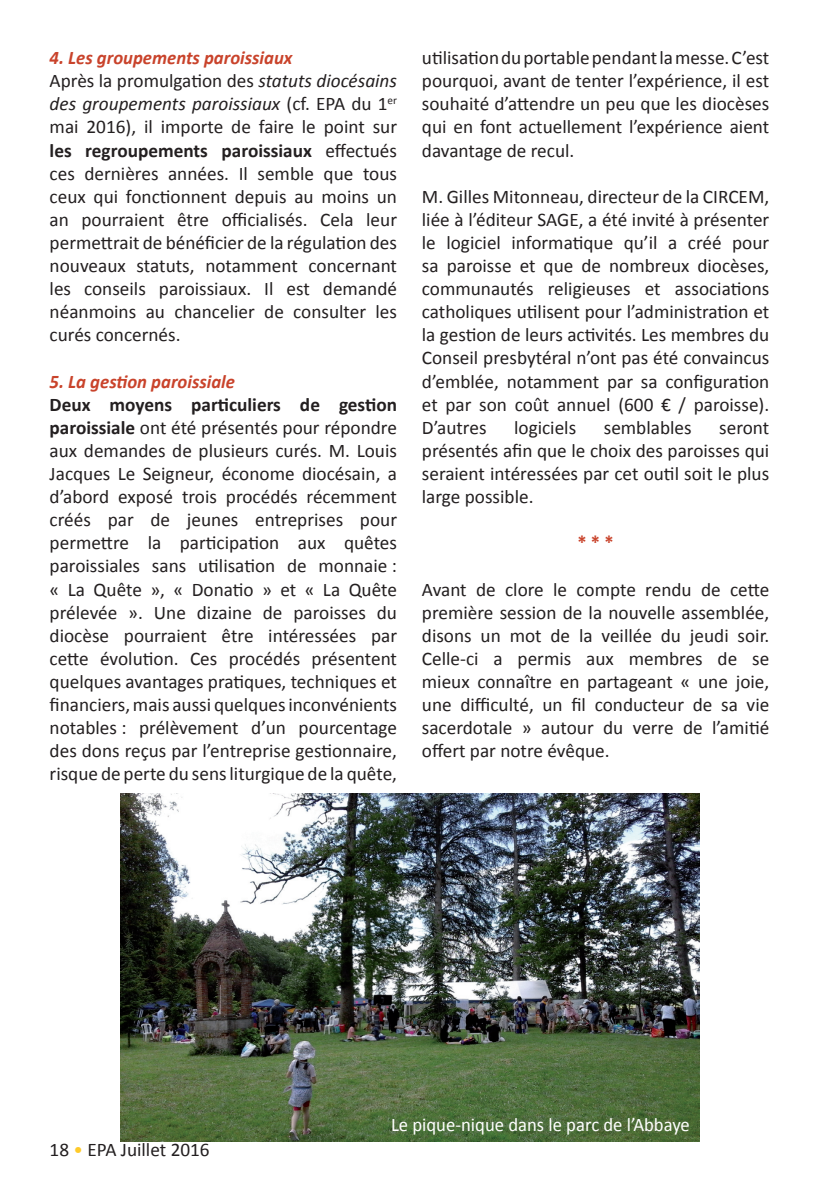
<style>
.page{position:relative;width:819px;height:1191px;background:#fff}
.page>*{position:absolute;margin:0;border:0;box-sizing:border-box;transform-origin:0 0}
.t1{font:19.25px/23.1px "Calibri";color:#231f20;text-align:justify}
.t2{font:19.25px "Calibri";color:#fff}
.t3{font:italic 700 19.25px "Calibri";color:#c9432b}
.t4{font:700 19.25px "Calibri";color:#c9432b}
.s1{font-weight:700;font-style:italic;color:#c9432b}
.s2{font-style:italic}
.s3{font-weight:700}
.s4{color:#feca2a}
</style>
<div class="page">
<img style="left:121px;top:794px;width:578px;height:347px">
<p class="t1" style="left:50px;top:45px;width:349px;text-align:left"><span class="s1">4. Les groupements paroissiaux<br></span>Après la promulgation des <span class="s2">statuts diocésains des groupements paroissiaux</span> (cf. EPA du 1<sup>er </sup>mai 2016), il importe de faire le point sur <span class="s3">les regroupements paroissiaux</span> effectués ces dernières années. Il semble que tous ceux qui fonctionnent depuis au moins un an pourraient être officialisés. Cela leur permettrait de bénéficier de la régulation des nouveaux statuts, notamment concernant les conseils paroissiaux. Il est demandé néanmoins au chancelier de consulter les curés concernés.</p>
<p class="t3" style="left:50px;top:369px;width:187px">5. La gestion paroissiale</p>
<p class="t1" style="left:50px;top:392px;width:349px"><span class="s3">Deux moyens particuliers de gestion paroissiale</span> ont été présentés pour répondre aux demandes de plusieurs curés. M. Louis Jacques Le Seigneur, économe diocésain, a d’abord exposé trois procédés récemment créés par de jeunes entreprises pour permettre la participation aux quêtes paroissiales sans utilisation de monnaie : « La Quête », « Donatio » et « La Quête prélevée ». Une dizaine de paroisses du diocèse pourraient être intéressées par cette évolution. Ces procédés présentent quelques avantages pratiques, techniques et financiers, mais aussi quelques inconvénients notables : prélèvement d’un pourcentage des dons reçus par l’entreprise gestionnaire, risque de perte du sens liturgique de la quête,</p>
<p class="t1" style="left:422px;top:45px;width:349px">utilisation du portable pendant la messe. C’est pourquoi, avant de tenter l’expérience, il est souhaité d’attendre un peu que les diocèses qui en font actuellement l’expérience aient davantage de recul.</p>
<p class="t1" style="left:422px;top:184px;width:349px">M. Gilles Mitonneau, directeur de la CIRCEM, liée à l’éditeur SAGE, a été invité à présenter le logiciel informatique qu’il a créé pour sa paroisse et que de nombreux diocèses, communautés religieuses et associations catholiques utilisent pour l’administration et la gestion de leurs activités. Les membres du Conseil presbytéral n’ont pas été convaincus d’emblée, notamment par sa configuration et par son coût annuel (600 € / paroisse).<br>D’autres</p>
<p class="t1" style="left:514px;top:415px;width:64px">logiciels</p>
<p class="t1" style="left:603px;top:415px;width:89px">semblables</p>
<p class="t1" style="left:422px;top:415px;width:349px;text-indent:297px">seront présentés afin que le choix des paroisses qui seraient intéressées par cet outil soit le plus large possible.</p>
<p class="t4" style="left:577px;top:531px;width:38px">* * *</p>
<p class="t1" style="left:422px;top:576px;width:349px">Avant de clore le compte rendu de cette première session de la nouvelle assemblée, disons un mot de la veillée du jeudi soir.<br>Celle-ci a permis aux membres de se mieux connaître en partageant « une joie, une difficulté, un fil conducteur de sa vie sacerdotale » autour du verre de l’amitié offert par notre évêque.</p>
<p class="t1" style="left:50px;top:1137px;width:162px">18 <span class="s4">•</span> EPA Juillet 2016</p>
<p class="t2" style="left:391px;top:1113px;width:300px">Le pique-nique dans le parc de l’Abbaye</p>
</div>
